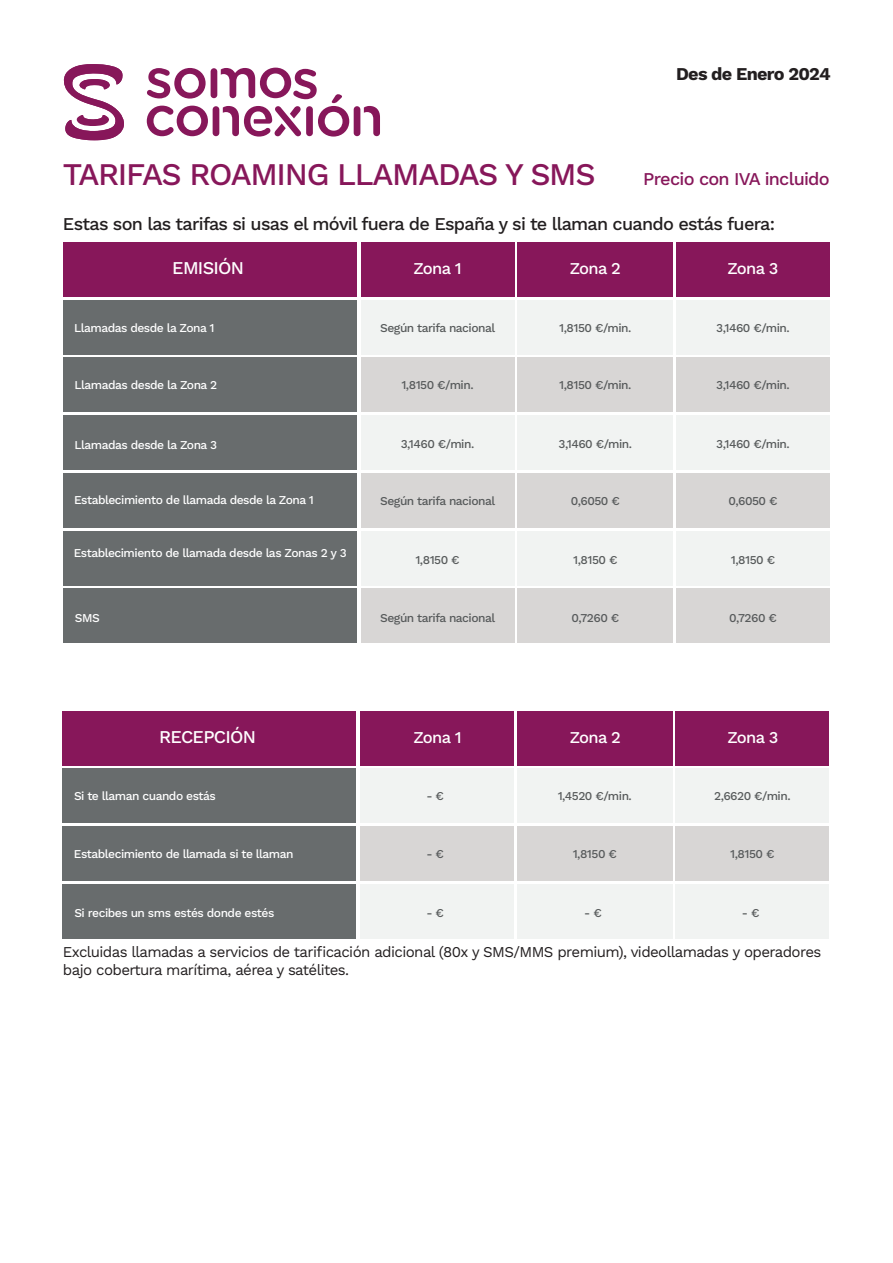
<style>
.page{position:relative;width:893px;height:1263px;background:#fff}
.page>*{position:absolute;margin:0;border:0;box-sizing:border-box;transform-origin:0 0}
.t1{font:500 31.5px "Work Sans";letter-spacing:-.04em;color:#87175a}
.t2{font:500 18px "Work Sans";letter-spacing:-.04em;color:#231f20}
.t3{font:500 18px "Work Sans";letter-spacing:-.04em;color:#87175a}
.t4{font:500 18px "Work Sans";letter-spacing:-.04em;color:#fff}
.t5{font:700 18px "Work Sans";letter-spacing:-.04em;color:#231f20}
.t6{font:500 16.5px "Work Sans";letter-spacing:-.04em;color:#fff}
.t7{font:15px/18px "Work Sans";letter-spacing:-.04em;color:#231f20}
.t8{font:500 12px "Work Sans";letter-spacing:-.04em;color:#575a5b}
.t9{font:500 12px "Work Sans";letter-spacing:-.04em;color:#fff}
</style>
<div class="page">
<div style="left:63px;top:242px;width:294px;height:55px;background:#87175a"></div>
<div style="left:361px;top:242px;width:153px;height:55px;background:#87175a"></div>
<div style="left:518px;top:242px;width:155px;height:55px;background:#87175a"></div>
<div style="left:676px;top:242px;width:154px;height:55px;background:#87175a"></div>
<div style="left:63px;top:300px;width:294px;height:54px;background:#686c6d"></div>
<div style="left:361px;top:300px;width:153px;height:54px;background:#f1f3f2"></div>
<div style="left:518px;top:300px;width:155px;height:54px;background:#f1f3f2"></div>
<div style="left:676px;top:300px;width:154px;height:54px;background:#f1f3f2"></div>
<div style="left:63px;top:357px;width:294px;height:55px;background:#686c6d"></div>
<div style="left:361px;top:357px;width:153px;height:55px;background:#d8d6d5"></div>
<div style="left:518px;top:357px;width:155px;height:55px;background:#d8d6d5"></div>
<div style="left:676px;top:357px;width:154px;height:55px;background:#d8d6d5"></div>
<div style="left:63px;top:415px;width:294px;height:55px;background:#686c6d"></div>
<div style="left:361px;top:415px;width:153px;height:55px;background:#f1f3f2"></div>
<div style="left:518px;top:415px;width:155px;height:55px;background:#f1f3f2"></div>
<div style="left:676px;top:415px;width:154px;height:55px;background:#f1f3f2"></div>
<div style="left:63px;top:473px;width:294px;height:55px;background:#686c6d"></div>
<div style="left:361px;top:473px;width:153px;height:55px;background:#d8d6d5"></div>
<div style="left:518px;top:473px;width:155px;height:55px;background:#d8d6d5"></div>
<div style="left:676px;top:473px;width:154px;height:55px;background:#d8d6d5"></div>
<div style="left:63px;top:531px;width:294px;height:54px;background:#686c6d"></div>
<div style="left:361px;top:531px;width:153px;height:54px;background:#f1f3f2"></div>
<div style="left:518px;top:531px;width:155px;height:54px;background:#f1f3f2"></div>
<div style="left:676px;top:531px;width:154px;height:54px;background:#f1f3f2"></div>
<div style="left:63px;top:588px;width:294px;height:55px;background:#686c6d"></div>
<div style="left:361px;top:588px;width:153px;height:55px;background:#d8d6d5"></div>
<div style="left:518px;top:588px;width:155px;height:55px;background:#d8d6d5"></div>
<div style="left:676px;top:588px;width:154px;height:55px;background:#d8d6d5"></div>
<div style="left:63px;top:711px;width:293px;height:55px;background:#87175a"></div>
<div style="left:360px;top:711px;width:154px;height:55px;background:#87175a"></div>
<div style="left:517px;top:711px;width:156px;height:55px;background:#87175a"></div>
<div style="left:675px;top:711px;width:154px;height:55px;background:#87175a"></div>
<div style="left:63px;top:769px;width:293px;height:54px;background:#686c6d"></div>
<div style="left:360px;top:769px;width:154px;height:54px;background:#f1f3f2"></div>
<div style="left:517px;top:769px;width:156px;height:54px;background:#f1f3f2"></div>
<div style="left:675px;top:769px;width:154px;height:54px;background:#f1f3f2"></div>
<div style="left:63px;top:826px;width:293px;height:55px;background:#686c6d"></div>
<div style="left:360px;top:826px;width:154px;height:55px;background:#d8d6d5"></div>
<div style="left:517px;top:826px;width:156px;height:55px;background:#d8d6d5"></div>
<div style="left:675px;top:826px;width:154px;height:55px;background:#d8d6d5"></div>
<div style="left:63px;top:884px;width:293px;height:55px;background:#686c6d"></div>
<div style="left:360px;top:884px;width:154px;height:55px;background:#f1f3f2"></div>
<div style="left:517px;top:884px;width:156px;height:55px;background:#f1f3f2"></div>
<div style="left:675px;top:884px;width:154px;height:55px;background:#f1f3f2"></div>
<svg style="left:147px;top:68px;width:233px;height:69px"></svg>
<svg style="left:63px;top:64px;width:61px;height:76px"></svg>
<h2 class="t5" style="left:676px;top:63px;width:156px">Des de Enero 2024</h2>
<h1 class="t1" style="left:63px;top:156px;width:534px">TARIFAS ROAMING LLAMADAS Y SMS</h1>
<h2 class="t3" style="left:643px;top:168px;width:188px">Precio con IVA incluido</h2>
<h2 class="t2" style="left:63px;top:213px;width:714px">Estas son las tarifas si usas el móvil fuera de España y si te llaman cuando estás fuera:</h2>
<h2 class="t4" style="left:172px;top:257px;width:73px">EMISIÓN</h2>
<h3 class="t6" style="left:413px;top:259px;width:50px">Zona 1</h3>
<h3 class="t6" style="left:570px;top:259px;width:53px">Zona 2</h3>
<h3 class="t6" style="left:727px;top:259px;width:53px">Zona 3</h3>
<p class="t9" style="left:74px;top:320px;width:142px">Llamadas desde la Zona 1</p>
<p class="t8" style="left:380px;top:320px;width:117px">Según tarifa nacional</p>
<p class="t8" style="left:559px;top:320px;width:74px">1,8150 €/min.</p>
<p class="t8" style="left:716px;top:320px;width:75px">3,1460 €/min.</p>
<p class="t9" style="left:74px;top:378px;width:144px">Llamadas desde la Zona 2</p>
<p class="t8" style="left:401px;top:378px;width:74px">1,8150 €/min.</p>
<p class="t8" style="left:559px;top:378px;width:74px">1,8150 €/min.</p>
<p class="t8" style="left:716px;top:378px;width:75px">3,1460 €/min.</p>
<p class="t9" style="left:74px;top:437px;width:144px">Llamadas desde la Zona 3</p>
<p class="t8" style="left:401px;top:437px;width:75px">3,1460 €/min.</p>
<p class="t8" style="left:559px;top:437px;width:75px">3,1460 €/min.</p>
<p class="t8" style="left:716px;top:437px;width:75px">3,1460 €/min.</p>
<p class="t9" style="left:74px;top:493px;width:241px">Establecimiento de llamada desde la Zona 1</p>
<p class="t8" style="left:380px;top:494px;width:117px">Según tarifa nacional</p>
<p class="t8" style="left:571px;top:494px;width:50px">0,6050 €</p>
<p class="t8" style="left:729px;top:494px;width:50px">0,6050 €</p>
<p class="t9" style="left:74px;top:546px;width:275px">Establecimiento de llamada desde las Zonas 2 y 3</p>
<p class="t8" style="left:415px;top:553px;width:46px">1,8150 €</p>
<p class="t8" style="left:573px;top:553px;width:46px">1,8150 €</p>
<p class="t8" style="left:731px;top:553px;width:46px">1,8150 €</p>
<p class="t9" style="left:75px;top:611px;width:26px">SMS</p>
<p class="t8" style="left:380px;top:611px;width:117px">Según tarifa nacional</p>
<p class="t8" style="left:571px;top:611px;width:49px">0,7260 €</p>
<p class="t8" style="left:729px;top:611px;width:49px">0,7260 €</p>
<h2 class="t4" style="left:159px;top:726px;width:99px">RECEPCIÓN</h2>
<h3 class="t6" style="left:413px;top:728px;width:50px">Zona 1</h3>
<h3 class="t6" style="left:570px;top:728px;width:53px">Zona 2</h3>
<h3 class="t6" style="left:727px;top:728px;width:53px">Zona 3</h3>
<p class="t9" style="left:74px;top:789px;width:143px">Si te llaman cuando estás</p>
<p class="t8" style="left:426px;top:789px;width:19px">- €</p>
<p class="t8" style="left:558px;top:789px;width:76px">1,4520 €/min.</p>
<p class="t8" style="left:714px;top:789px;width:78px">2,6620 €/min.</p>
<p class="t9" style="left:74px;top:847px;width:221px">Establecimiento de llamada si te llaman</p>
<p class="t8" style="left:426px;top:847px;width:19px">- €</p>
<p class="t8" style="left:573px;top:847px;width:46px">1,8150 €</p>
<p class="t8" style="left:730px;top:847px;width:46px">1,8150 €</p>
<p class="t9" style="left:74px;top:906px;width:201px">Si recibes un sms estés donde estés</p>
<p class="t8" style="left:426px;top:906px;width:19px">- €</p>
<p class="t8" style="left:584px;top:906px;width:19px">- €</p>
<p class="t8" style="left:742px;top:906px;width:19px">- €</p>
<p class="t7" style="left:63px;top:943px;width:760px">Excluidas llamadas a servicios de tarificación adicional (80x y SMS/MMS premium), videollamadas y operadores bajo cobertura marítima, aérea y satélites.</p>
</div>
